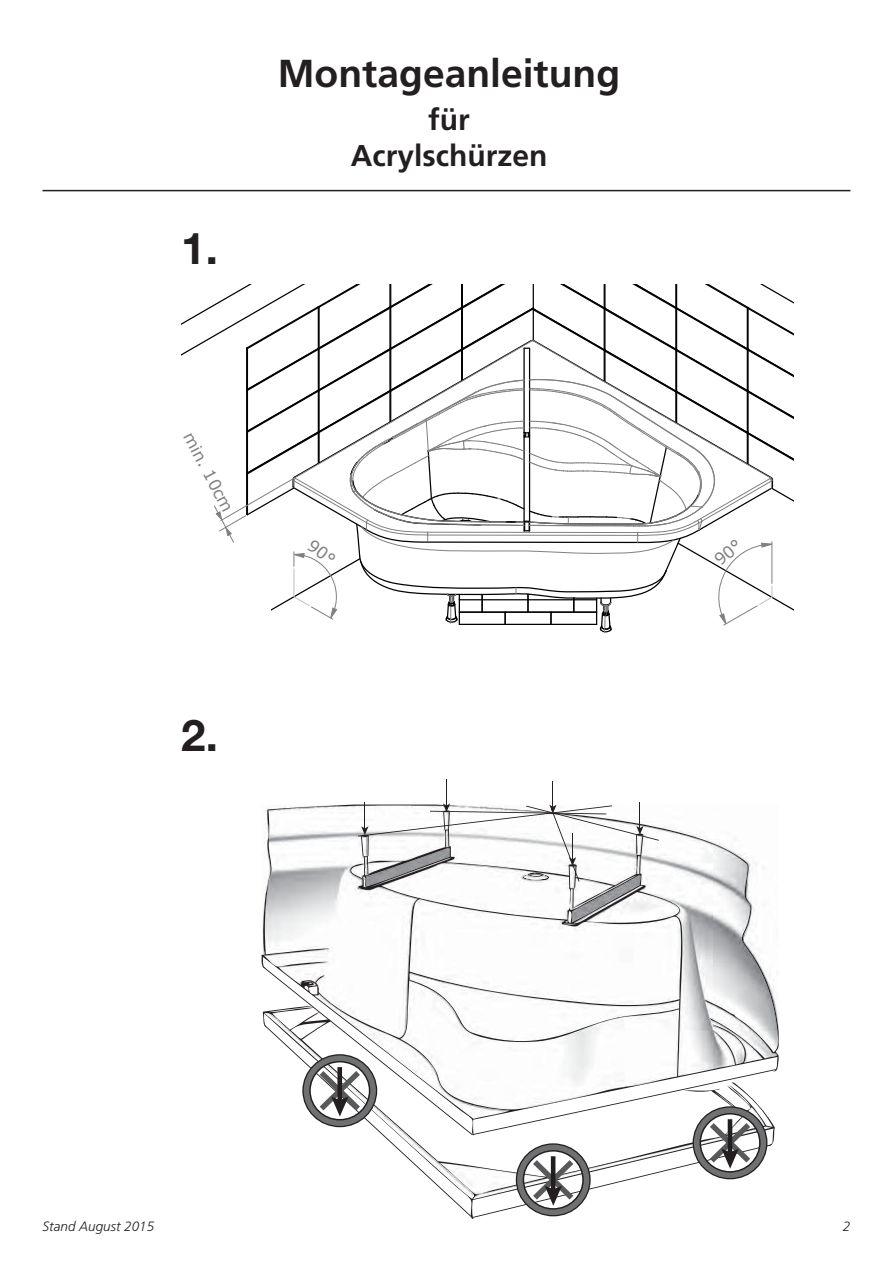
<style>
.page{position:relative;width:893px;height:1263px;background:#fff}
.page>*{position:absolute;margin:0;border:0;box-sizing:border-box;transform-origin:0 0}
.t1{font:700 43.95px "Helvetica Neue LT Pro";color:#231f20}
.t2{font:700 39px "Frutiger";color:#231f20}
.t3{font:700 30px/36px "Frutiger";color:#231f20;text-align:center}
.t4{font:16.35px "Verdana";color:#808080}
.t5{font:italic 300 13.5px "Frutiger";color:#231f20}
</style>
<div class="page">
<hr style="left:43px;top:190px;width:807px;height:1px;background:#231f20">
<img style="left:262px;top:826px;width:500px;height:187px">
<svg style="left:262px;top:780px;width:397px;height:175px"></svg>
<svg style="left:263px;top:967px;width:516px;height:252px"></svg>
<div style="left:337px;top:1067px;width:5px;height:33px;background:#231f20"></div>
<div style="left:304px;top:1055px;width:72px;height:71px;border:2px solid #6e7072;border-radius:50%"></div>
<div style="left:305px;top:1057px;width:69px;height:67px;border:2px solid #6e7072;border-radius:50%"></div>
<div style="left:307px;top:1059px;width:66px;height:64px;border:2px solid #6e7072;border-radius:50%"></div>
<svg style="left:181px;top:284px;width:612px;height:350px"></svg>
<p class="t1" style="left:181px;top:221px;width:38px">1.</p>
<p class="t2" style="left:278px;top:50px;width:344px">Montageanleitung</p>
<p class="t3" style="left:351px;top:102px;width:198px">für<br>Acrylschürzen</p>
<p class="t4" style="left:198px;top:428px;width:89px;rotate:62deg">min. 10cm</p>
<p class="t1" style="left:181px;top:708px;width:38px">2.</p>
<p class="t5" style="left:43px;top:1218px;width:113px">Stand August 2015</p>
<p class="t5" style="left:843px;top:1218px;width:9px">2</p>
</div>
